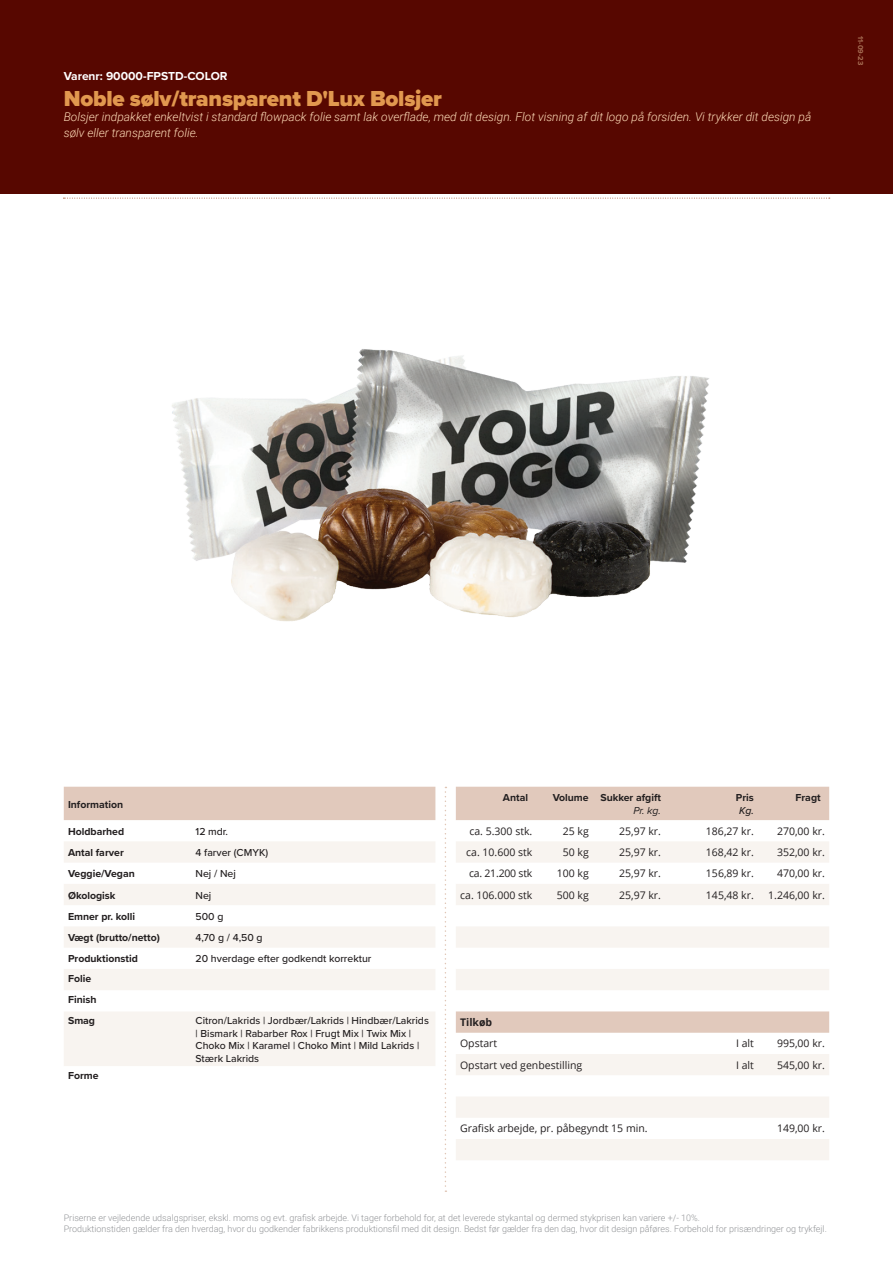
<style>
.page{position:relative;width:893px;height:1263px;background:#fff}
.page>*{position:absolute;margin:0;border:0;box-sizing:border-box;transform-origin:0 0}
.t1{font:900 22.5px "Proxima Nova";letter-spacing:-.01em;color:#e1984f}
.t2{font:italic 300 12px/16.5px "Roboto";color:#fddbb7}
.t3{font:700 12px "Proxima Nova";color:#fff}
.t4{font:10.5px "Open Sans";color:#231f20}
.t5{font:500 10.5px/12.6px "Proxima Nova";color:#231f20}
.t6{font:700 10.5px/21.3px "Proxima Nova";color:#231f20}
.t7{font:10.5px "Open Sans";letter-spacing:-.02em;color:#231f20}
.t8{font:italic 10.5px "Proxima Nova";color:#231f20}
.t9{font:700 10.5px "Open Sans";color:#231f20}
.t10{font:italic 500 10.5px "Proxima Nova";color:#231f20}
.t11{font:300 9px/10.8px "Roboto";color:#939598}
.t12{font:700 7.5px "Proxima Nova";color:#a66d53}
</style>
<div class="page">
<div style="left:0;top:0;width:893px;height:193px;background:#570700"></div>
<div style="left:64px;top:787px;width:371px;height:33px;background:#e1c9bc"></div>
<svg style="left:64px;top:842px;width:371px;height:224px;fill:#f8f4f0"></svg>
<div style="left:456px;top:787px;width:373px;height:33px;background:#e1c9bc"></div>
<svg style="left:456px;top:842px;width:373px;height:318px;fill:#f8f4f0"></svg>
<img style="left:172px;top:349px;width:537px;height:272px">
<svg style="left:445px;top:787px;width:1px;height:405px"></svg>
<svg style="left:63px;top:198px;width:767px;height:1px"></svg>
<h2 class="t3" style="left:64px;top:67px;width:165px">Varenr: 90000-FPSTD-COLOR</h2>
<h1 class="t1" style="left:64px;top:81px;width:380px">Noble sølv/transparent D'Lux Bolsjer</h1>
<h2 class="t2" style="left:64px;top:108px;width:749px">Bolsjer indpakket enkeltvist i standard flowpack folie samt lak overflade, med dit design. Flot visning af dit logo på forsiden. Vi trykker dit design på sølv eller transparent folie.</h2>
<p class="t12" style="left:866px;top:36px;width:30px;rotate:90deg">11-09-23</p>
<p class="t6" style="left:68px;top:793px;width:57px">Information</p>
<p class="t6" style="left:68px;top:820px;width:58px">Holdbarhed</p>
<p class="t5" style="left:196px;top:825px;width:34px">12 mdr.</p>
<p class="t6" style="left:68px;top:842px;width:57px">Antal farver</p>
<p class="t5" style="left:196px;top:846px;width:74px">4 farver (CMYK)</p>
<p class="t6" style="left:68px;top:863px;width:68px">Veggie/Vegan</p>
<p class="t5" style="left:196px;top:867px;width:42px">Nej / Nej</p>
<p class="t6" style="left:68px;top:884px;width:49px">Økologisk</p>
<p class="t5" style="left:196px;top:888px;width:17px">Nej</p>
<p class="t6" style="left:68px;top:905px;width:69px">Emner pr. kolli</p>
<p class="t5" style="left:196px;top:910px;width:29px">500 g</p>
<p class="t6" style="left:68px;top:927px;width:93px">Vægt (brutto/netto)</p>
<p class="t5" style="left:196px;top:931px;width:69px">4,70 g / 4,50 g</p>
<p class="t6" style="left:68px;top:948px;width:71px">Produktionstid</p>
<p class="t5" style="left:196px;top:952px;width:177px">20 hverdage efter godkendt korrektur</p>
<p class="t6" style="left:68px;top:967px;width:30px">Folie<br>Finish<br>Smag</p>
<p class="t5" style="left:196px;top:1014px;width:235px">Citron/Lakrids | Jordbær/Lakrids | Hindbær/Lakrids | Bismark | Rabarber Rox | Frugt Mix | Twix Mix | Choko Mix | Karamel | Choko Mint | Mild Lakrids | Stærk Lakrids</p>
<p class="t6" style="left:68px;top:1064px;width:32px">Forme</p>
<p class="t6" style="left:503px;top:787px;width:27px">Antal</p>
<p class="t6" style="left:553px;top:787px;width:110px">Volume Sukker afgift</p>
<p class="t8" style="left:633px;top:802px;width:29px">Pr. kg.</p>
<p class="t6" style="left:736px;top:787px;width:19px">Pris</p>
<p class="t10" style="left:739px;top:802px;width:16px">Kg.</p>
<p class="t6" style="left:795px;top:787px;width:27px">Fragt</p>
<p class="t4" style="left:469px;top:824px;width:64px">ca. 5.300 stk.</p>
<p class="t4" style="left:563px;top:824px;width:28px">25 kg</p>
<p class="t4" style="left:619px;top:824px;width:43px">25,97 kr.</p>
<p class="t4" style="left:706px;top:824px;width:49px">186,27 kr.</p>
<p class="t4" style="left:777px;top:824px;width:49px">270,00 kr.</p>
<p class="t4" style="left:466px;top:845px;width:68px">ca. 10.600 stk</p>
<p class="t4" style="left:563px;top:845px;width:28px">50 kg</p>
<p class="t4" style="left:619px;top:845px;width:43px">25,97 kr.</p>
<p class="t4" style="left:706px;top:845px;width:49px">168,42 kr.</p>
<p class="t4" style="left:777px;top:845px;width:49px">352,00 kr.</p>
<p class="t7" style="left:469px;top:866px;width:65px">ca. 21.200 stk</p>
<p class="t4" style="left:557px;top:866px;width:34px">100 kg</p>
<p class="t4" style="left:619px;top:866px;width:43px">25,97 kr.</p>
<p class="t4" style="left:706px;top:866px;width:49px">156,89 kr.</p>
<p class="t4" style="left:777px;top:866px;width:49px">470,00 kr.</p>
<p class="t4" style="left:460px;top:887px;width:74px">ca. 106.000 stk</p>
<p class="t4" style="left:557px;top:887px;width:34px">500 kg</p>
<p class="t4" style="left:619px;top:887px;width:43px">25,97 kr.</p>
<p class="t4" style="left:706px;top:887px;width:49px">145,48 kr.</p>
<p class="t4" style="left:768px;top:887px;width:58px">1.246,00 kr.</p>
<p class="t9" style="left:460px;top:1015px;width:34px">Tilkøb</p>
<p class="t4" style="left:460px;top:1036px;width:39px">Opstart</p>
<p class="t4" style="left:736px;top:1036px;width:19px">I alt</p>
<p class="t4" style="left:777px;top:1036px;width:49px">995,00 kr.</p>
<p class="t4" style="left:460px;top:1058px;width:124px">Opstart ved genbestilling</p>
<p class="t4" style="left:736px;top:1058px;width:19px">I alt</p>
<p class="t4" style="left:777px;top:1058px;width:49px">545,00 kr.</p>
<p class="t4" style="left:460px;top:1121px;width:189px">Grafisk arbejde, pr. påbegyndt 15 min.</p>
<p class="t4" style="left:777px;top:1121px;width:49px">149,00 kr.</p>
<p class="t11" style="left:64px;top:1212px;width:764px">Priserne er vejledende udsalgspriser, ekskl. moms og evt. grafisk arbejde. Vi tager forbehold for, at det leverede stykantal og dermed stykprisen kan variere +/- 10%.<br>Produktionstiden gælder fra den hverdag, hvor du godkender fabrikkens produktionsfil med dit design. Bedst før gælder fra den dag, hvor dit design påføres. Forbehold for prisændringer og trykfejl.</p>
</div>
